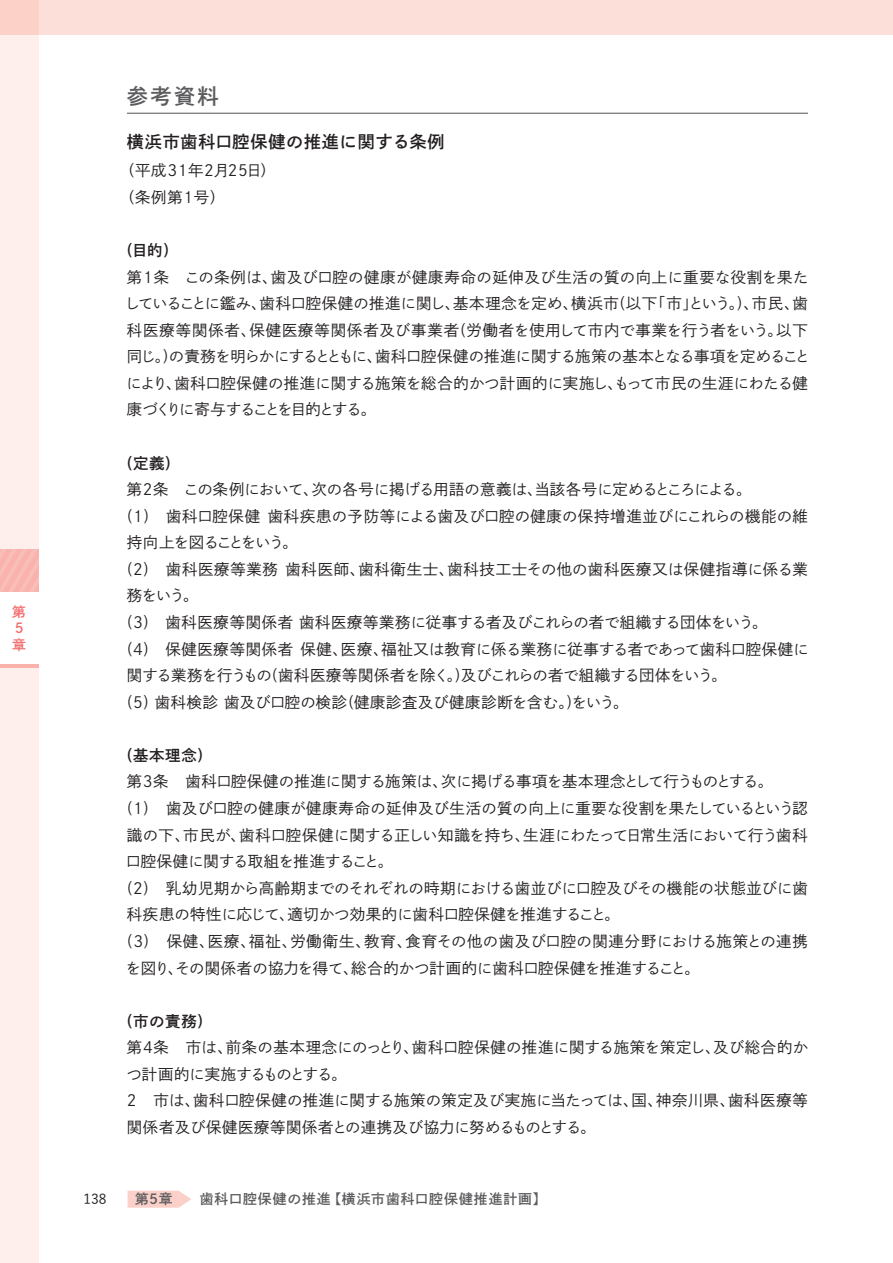
<style>
.page{position:relative;width:893px;height:1263px;background:#fff}
.page>*{position:absolute;margin:0;border:0;box-sizing:border-box;transform-origin:0 0}
.t1{font:21.3px "P Shuei Go Gin Std N B";color:#5c5c5f}
.t2{font:16.95px "P Shuei Go Gin Std N B";letter-spacing:.05em;color:#231f20}
.t3{font:15.45px/26.5px "P Shuei Go Gin Std N L";letter-spacing:.01em;color:#231f20}
.t4{font:15.45px "P Shuei Go Gin Std N B";letter-spacing:.04em;color:#231f20}
.t5{font:15.45px/26.5px "P Shuei Go Gin Std N L";letter-spacing:.04em;color:#231f20}
.t6{font:13.8px "P Shuei Go Gin Std N B";letter-spacing:.065em;color:#5c5c5f}
.t7{font:13.8px/16.5px "P Shuei Go Gin Std N B";color:#f26e6f}
.t8{font:500 13.8px "Yu Go Pr 6 N";color:#231f20}
</style>
<div class="page">
<div style="left:0;top:668px;width:38px;height:595px;background:#feefec"></div>
<div style="left:0;top:0;width:38px;height:549px;background:#feefec"></div>
<svg style="left:0;top:549px;width:38px;height:42px;background:#f9b7b0"></svg>
<hr style="left:0;top:664px;width:38px;height:4px;background:#f9b3ac">
<div style="left:0;top:0;width:893px;height:34px;background:#fddfd9"></div>
<svg style="left:128px;top:1191px;width:63px;height:17px"></svg>
<hr style="left:127px;top:113px;width:681px;height:1px;background:#5c5c5f">
<p class="t7" style="left:12px;top:603px;width:15px">第<br>5章</p>
<h1 class="t1" style="left:127px;top:81px;width:93px">参考資料</h1>
<p class="t2" style="left:127px;top:130px;width:319px">横浜市歯科口腔保健の推進に関する条例</p>
<p class="t5" style="left:119px;top:157px;width:158px">（平成31年2月25日）（条例第1号）</p>
<p class="t4" style="left:127px;top:239px;width:44px">(目的)</p>
<p class="t3" style="left:125px;top:263px;width:687px">第1条　この条例は、歯及び口腔の健康が健康寿命の延伸及び生活の質の向上に重要な役割を果たしていることに鑑み、歯科口腔保健の推進に関し、基本理念を定め、横浜市(以下「市」という。)、市民、歯科医療等関係者、保健医療等関係者及び事業者(労働者を使用して市内で事業を行う者をいう。以下同じ。)の責務を明らかにするとともに、歯科口腔保健の推進に関する施策の基本となる事項を定めることにより、歯科口腔保健の推進に関する施策を総合的かつ計画的に実施し、もって市民の生涯にわたる健康づくりに寄与することを目的とする。</p>
<p class="t4" style="left:127px;top:452px;width:46px">(定義)</p>
<p class="t3" style="left:127px;top:476px;width:683px">第2条　この条例において、次の各号に掲げる用語の意義は、当該各号に定めるところによる。<br>(1)　歯科口腔保健歯科疾患の予防等による歯及び口腔の健康の保持増進並びにこれらの機能の維持向上を図ることをいう。<br>(2)　歯科医療等業務歯科医師、歯科衛生士、歯科技工士その他の歯科医療又は保健指導に係る業務をいう。<br>(3)　歯科医療等関係者歯科医療等業務に従事する者及びこれらの者で組織する団体をいう。<br>(4)　保健医療等関係者保健、医療、福祉又は教育に係る業務に従事する者であって歯科口腔保健に関する業務を行うもの(歯科医療等関係者を除く。)及びこれらの者で組織する団体をいう。<br>(5) 歯科検診歯及び口腔の検診(健康診査及び健康診断を含む。)をいう。</p>
<p class="t4" style="left:127px;top:744px;width:78px">(基本理念)</p>
<p class="t3" style="left:126px;top:768px;width:684px">第3条　歯科口腔保健の推進に関する施策は、次に掲げる事項を基本理念として行うものとする。<br>(1)　歯及び口腔の健康が健康寿命の延伸及び生活の質の向上に重要な役割を果たしているという認識の下、市民が、歯科口腔保健に関する正しい知識を持ち、生涯にわたって日常生活において行う歯科口腔保健に関する取組を推進すること。<br>(2)　乳幼児期から高齢期までのそれぞれの時期における歯並びに口腔及びその機能の状態並びに歯科疾患の特性に応じて、適切かつ効果的に歯科口腔保健を推進すること。<br>(3)　保健、医療、福祉、労働衛生、教育、食育その他の歯及び口腔の関連分野における施策との連携を図り、その関係者の協力を得て、総合的かつ計画的に歯科口腔保健を推進すること。</p>
<p class="t4" style="left:127px;top:1010px;width:78px">(市の責務)</p>
<p class="t3" style="left:126px;top:1034px;width:683px">第4条　市は、前条の基本理念にのっとり、歯科口腔保健の推進に関する施策を策定し、及び総合的かつ計画的に実施するものとする。<br>2　市は、歯科口腔保健の推進に関する施策の策定及び実施に当たっては、国、神奈川県、歯科医療等関係者及び保健医療等関係者との連携及び協力に努めるものとする。</p>
<p class="t8" style="left:83px;top:1186px;width:25px">138</p>
<p class="t6" style="left:135px;top:1190px;width:39px">第5章</p>
<p class="t6" style="left:200px;top:1190px;width:348px">歯科口腔保健の推進【横浜市歯科口腔保健推進計画】</p>
</div>
